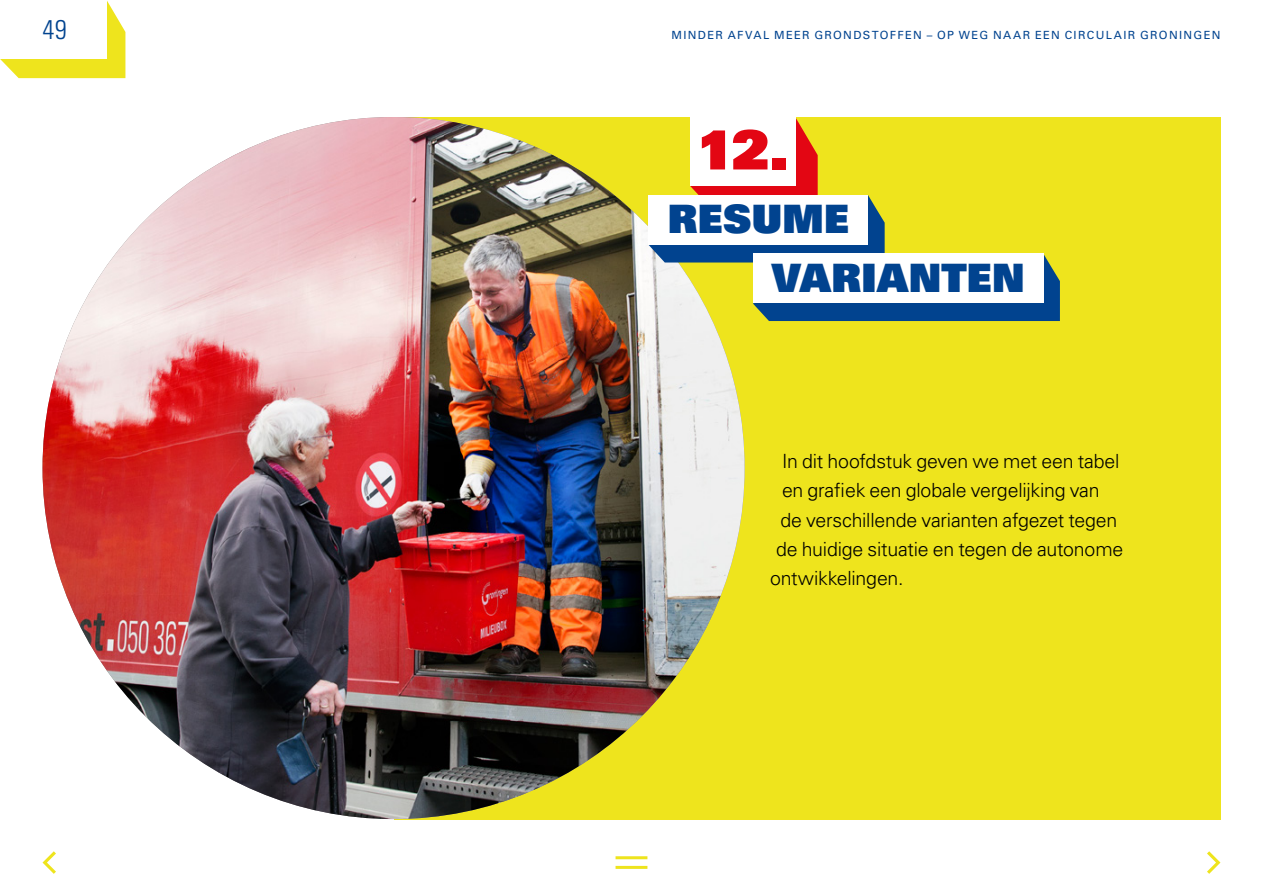
<style>
.page{position:relative;width:1263px;height:893px;background:#fff}
.page>*{position:absolute;margin:0;border:0;box-sizing:border-box;transform-origin:0 0}
.t1{font:900 54px "Univers";color:#e30613}
.t2{font:900 39.15px/58.5px "Univers";letter-spacing:.01em;color:#01438f}
.t3{font:300 condensed 27px "Univers";color:#01438f}
.t4{font:300 19.5px "Univers LT";letter-spacing:-.01em;color:#000}
.t5{font:11.25px "Univers LT";letter-spacing:.12em;color:#01438f}
</style>
<div class="page">
<div style="left:394px;top:117px;width:826px;height:702px;background:#eee41d"></div>
<svg style="left:0;top:1px;width:125px;height:77px"></svg>
<div style="left:0;top:0;width:106px;height:58px;background:#fff"></div>
<img style="left:43px;top:117px;width:702px;height:702px;border-radius:351px">
<svg style="left:648px;top:117px;width:412px;height:204px"></svg>
<div style="left:648px;top:195px;width:220px;height:50px;background:#fff"></div>
<div style="left:753px;top:254px;width:291px;height:49px;background:#fff"></div>
<svg style="left:42px;top:851px;width:14px;height:23px"></svg>
<svg style="left:1207px;top:851px;width:14px;height:23px"></svg>
<hr style="left:615px;top:856px;width:32px;height:3px;background:#eee41d">
<hr style="left:615px;top:866px;width:32px;height:3px;background:#eee41d">
<h3 class="t3" style="left:43px;top:13px;width:26px">49</h3>
<p class="t5" style="left:671px;top:28px;width:550px">MINDER AFVAL MEER GRONDSTOFFEN – OP WEG NAAR EEN CIRCULAIR GRONINGEN</p>
<h1 class="t1" style="left:697px;top:115px;width:93px">12.</h1>
<h2 class="t2" style="left:771px;top:189px;width:255px;text-indent:-104px">RESUME<br>VARIANTEN</h2>
<p class="t4" style="left:782px;top:449px;width:339px">In dit hoofdstuk geven we met een tabel</p>
<p class="t4" style="left:782px;top:479px;width:319px">en grafiek een globale vergelijking van</p>
<p class="t4" style="left:780px;top:508px;width:338px">de verschillende varianten afgezet tegen</p>
<p class="t4" style="left:776px;top:537px;width:349px">de huidige situatie en tegen de autonome</p>
<p class="t4" style="left:770px;top:566px;width:135px">ontwikkelingen.</p>
</div>
